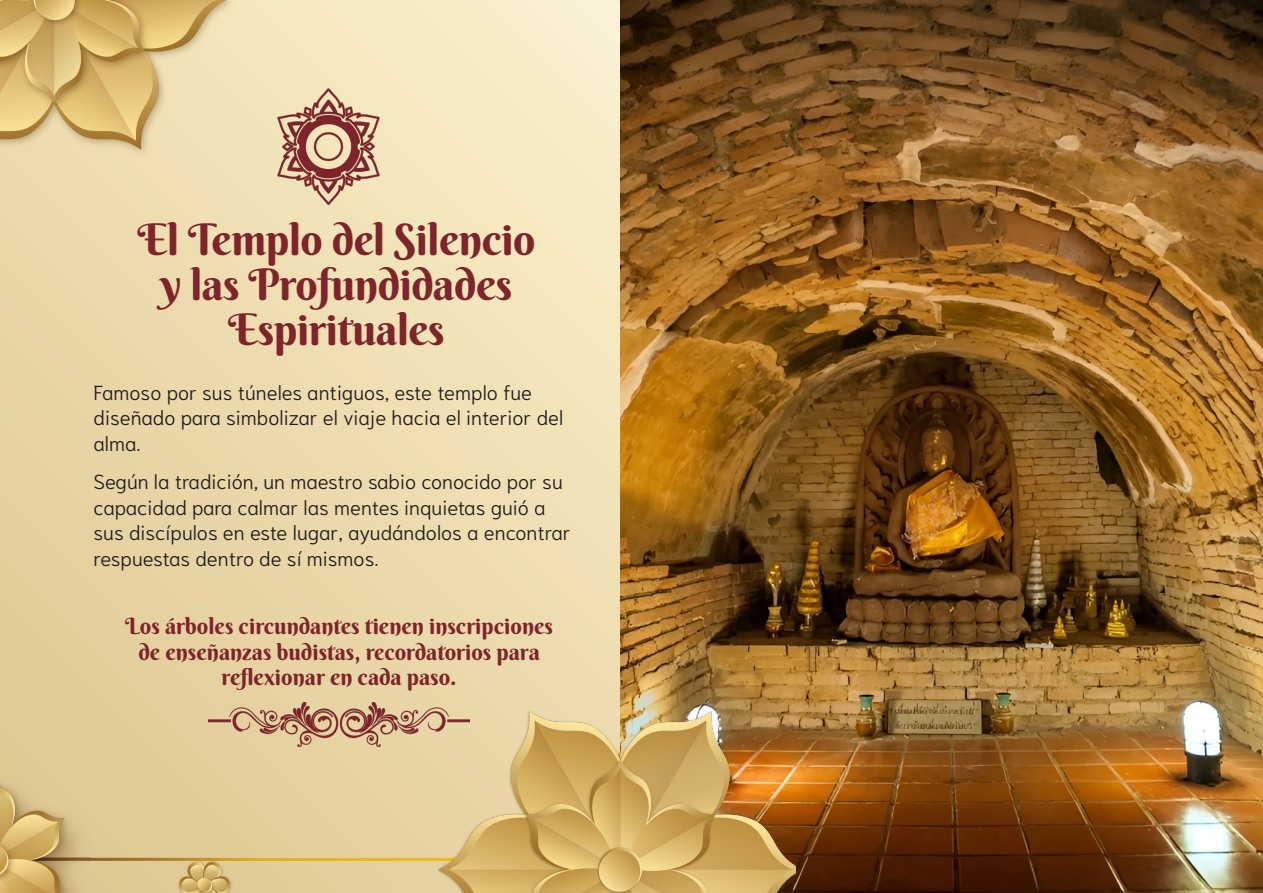
<style>
.page{position:relative;width:1263px;height:893px;background:#fff}
.page>*{position:absolute;margin:0;border:0;box-sizing:border-box;transform-origin:0 0}
.Títulos_lugares{font:43.5px/45px "Berkshire Swash";letter-spacing:-.01em;color:#7f242a;text-align:center}
.Destacados{font:22.5px/25.5px "Berkshire Swash";color:#7f242a;text-align:center}
.Textos{font:300 20.25px/25.5px "Niramit";color:#1d1d1b}
</style>
<div class="page">
<img style="left:0;top:0;width:621px;height:893px">
<img style="left:621px;top:0;width:642px;height:893px">
<img style="left:438px;top:711px;width:357px;height:182px">
<img style="left:208px;top:703px;width:262px;height:43px">
<img style="left:267px;top:87px;width:118px;height:118px">
<p class="Títulos_lugares" style="left:138px;top:216px;width:399px">El Templo del Silencio y las Profundidades<br>Espirituales</p>
<p class="Textos" style="left:94px;top:380px;width:471px">Famoso por sus túneles antiguos, este templo fue diseñado para simbolizar el viaje hacia el interior del alma.</p>
<p class="Textos" style="left:94px;top:469px;width:478px">Según la tradición, un maestro sabio conocido por su capacidad para calmar las mentes inquietas guió a sus discípulos en este lugar, ayudándolos a encontrar respuestas dentro de sí mismos.</p>
<p class="Destacados" style="left:125px;top:614px;width:429px">Los árboles circundantes tienen inscripciones de enseñanzas budistas, recordatorios para reflexionar en cada paso.</p>
</div>
